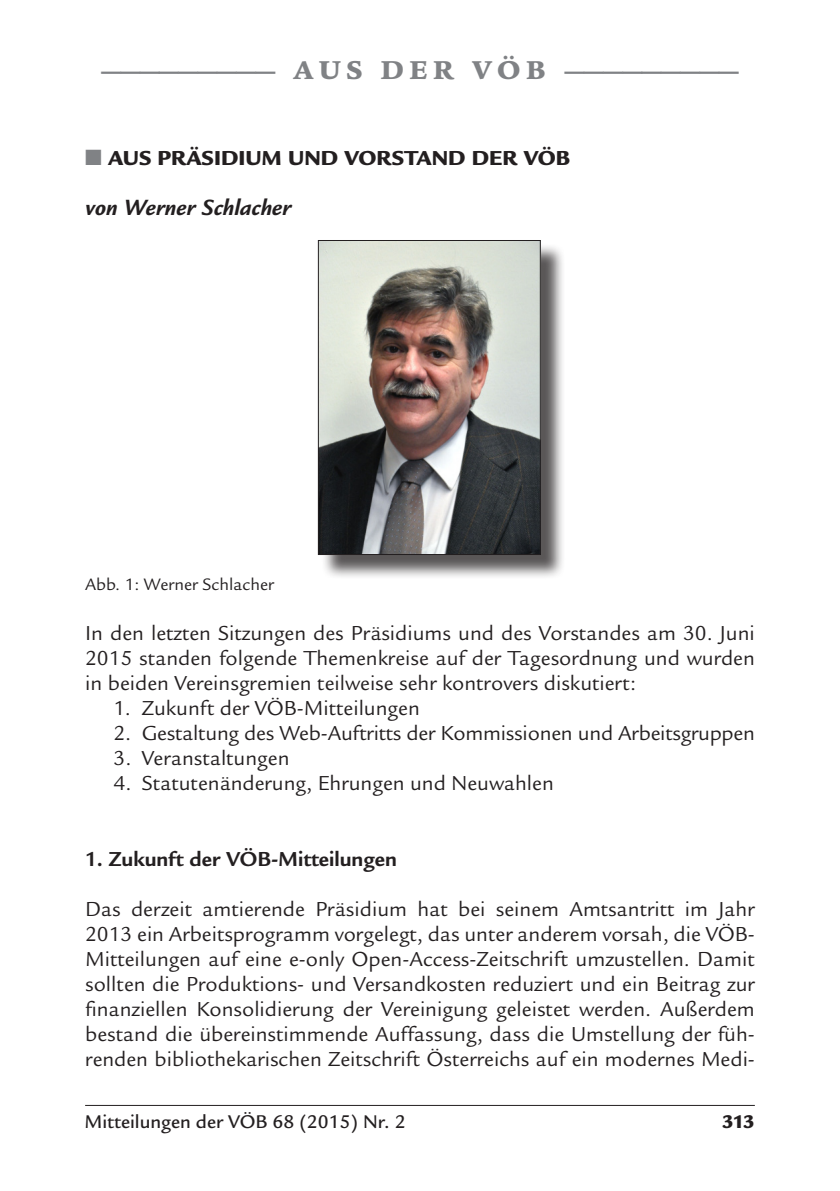
<style>
.page{position:relative;width:840px;height:1191px;background:#fff}
.page>*{position:absolute;margin:0;border:0;box-sizing:border-box;transform-origin:0 0}
.Absatz_nicht_eingerü{font:900 28px "Legacy Serif";color:#808285}
.t1{font:italic 700 24px "Legacy Sans";color:#231f20}
.Absatz_nicht_eingerü-2{font:22px/25px "Legacy Sans";color:#231f20;text-align:justify}
.Aufzählung{font:22px "Legacy Sans";color:#231f20}
.Überschrift_1{font:900 22px "Legacy Sans";color:#231f20}
.Überschrift_2{font:700 22px "Legacy Sans";color:#231f20}
.t2{font:500 20px "Legacy Sans";color:#231f20}
.t3{font:900 20px "Legacy Sans";color:#231f20}
.Absatz_nicht_eingerü-3{font:18px "Legacy Sans";color:#231f20}
</style>
<div class="page">
<hr style="left:85px;top:1105px;width:669px;height:1px;background:#231f20">
<div style="left:321px;top:243px;width:244px;height:336px;background:#231f20;opacity:.75"></div>
<img style="left:320px;top:242px;width:218px;height:311px">
<div style="left:318px;top:240px;width:222px;height:315px;border:1px solid #231f20"></div>
<p class="Absatz_nicht_eingerü" style="left:100px;top:54px;width:641px">————————— A U S D E R V Ö B —————————</p>
<p class="Überschrift_1" style="left:108px;top:145px;width:463px">AUS PRÄSIDIUM UND VORSTAND DER VÖB</p>
<p class="t1" style="left:85px;top:194px;width:208px">von Werner Schlacher</p>
<p class="Absatz_nicht_eingerü-3" style="left:85px;top:574px;width:190px">Abb. 1: Werner Schlacher</p>
<p class="Absatz_nicht_eingerü-2" style="left:85px;top:621px;width:671px">In den letzten Sitzungen des Präsidiums und des Vorstandes am 30. Juni 2015 standen folgende Themenkreise auf der Tagesordnung und wurden in beiden Vereinsgremien teilweise sehr kontrovers diskutiert:</p>
<p class="Aufzählung" style="left:113px;top:696px;width:307px">1. Zukunft der VÖB-Mitteilungen</p>
<p class="Aufzählung" style="left:113px;top:721px;width:642px">2. Gestaltung des Web-Auftritts der Kommissionen und Arbeitsgruppen</p>
<p class="Aufzählung" style="left:113px;top:746px;width:177px">3. Veranstaltungen</p>
<p class="Aufzählung" style="left:113px;top:771px;width:441px">4. Statutenänderung, Ehrungen und Neuwahlen</p>
<p class="Überschrift_2" style="left:85px;top:846px;width:313px">1. Zukunft der VÖB-Mitteilungen</p>
<p class="Absatz_nicht_eingerü-2" style="left:85px;top:896px;width:671px">Das derzeit amtierende Präsidium hat bei seinem Amtsantritt im Jahr 2013 ein Arbeitsprogramm vorgelegt, das unter anderem vorsah, die VÖB-Mitteilungen auf eine e-only Open-Access-Zeitschrift umzustellen. Damit sollten die Produktions- und Versandkosten reduziert und ein Beitrag zur finanziellen Konsolidierung der Vereinigung geleistet werden. Außerdem bestand die übereinstimmende Auffassung, dass die Umstellung der füh&shy;renden bibliothekarischen Zeitschrift Österreichs auf ein modernes Medi-</p>
<p class="t2" style="left:85px;top:1110px;width:322px">Mitteilungen der VÖB 68 (2015) Nr. 2</p>
<p class="t3" style="left:721px;top:1110px;width:34px">313</p>
</div>
